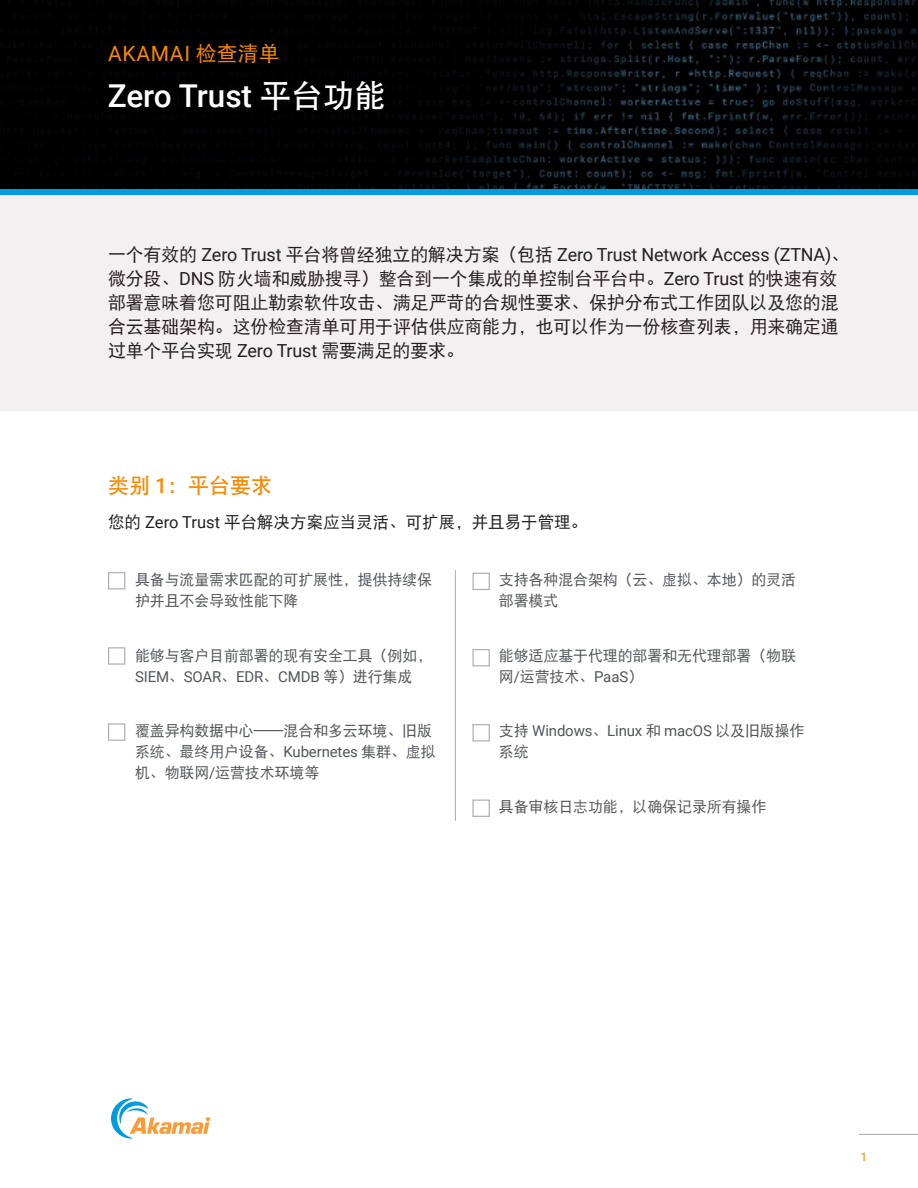
<style>
.page{position:relative;width:918px;height:1188px;background:#fff}
.page>*{position:absolute;margin:0;border:0;box-sizing:border-box;transform-origin:0 0}
.Header_Title{font:500 31.5px "Roboto";color:#fff}
.Master_Preheader{font:21px "Roboto";letter-spacing:.035em;color:#fa8900}
.t1{font:21px "DFP Hei W7";color:#fa8900}
.Intro_Paragraph{font:18px/24px "DFP Hei W5";letter-spacing:-.01em;color:#231f20}
.Body{font:16.5px "DFP Hei W5";color:#231f20}
.Checklist{font:15px/21px "DFP Hei W5";letter-spacing:-.01em;color:#54555a}
.Checklist-2{font:15px/21px "Roboto";letter-spacing:-.01em;color:#54555a}
.t2{font:500 12px "Roboto";color:#f93}
.s1{font-family:"DFP Hei W5"}
.s2{font-family:"DFP Hei W7";font-weight:400}
.s3{font-family:"Roboto"}
.s4{font-family:"Roboto";font-weight:500}
</style>
<div class="page">
<hr style="left:859px;top:1134px;width:59px;height:1px;background:#a8a8aa">
<svg style="left:111px;top:1098px;width:99px;height:41px"></svg>
<img style="left:0;top:0;width:918px;height:190px">
<div style="left:0;top:193px;width:918px;height:217px;background:#f3f0f1"></div>
<div style="left:0;top:190px;width:918px;height:5px;background:#009bde"></div>
<div style="left:108px;top:572px;width:17px;height:17px;border:1px solid #a9a8aa"></div>
<div style="left:108px;top:647px;width:17px;height:18px;border:1px solid #a9a8aa"></div>
<div style="left:108px;top:723px;width:17px;height:18px;border:1px solid #a9a8aa"></div>
<div style="left:472px;top:573px;width:18px;height:17px;border:1px solid #a9a8aa"></div>
<div style="left:472px;top:649px;width:18px;height:17px;border:1px solid #a9a8aa"></div>
<div style="left:472px;top:724px;width:18px;height:17px;border:1px solid #a9a8aa"></div>
<div style="left:472px;top:800px;width:18px;height:17px;border:1px solid #a9a8aa"></div>
<hr style="left:455px;top:570px;width:1px;height:251px;background:#a9a8aa">
<p class="Master_Preheader" style="left:108px;top:39px;width:173px">AKAMAI <span class="s1">检查清单</span></p>
<p class="Header_Title" style="left:108px;top:74px;width:280px">Zero Trust <span class="s2">平台功能</span></p>
<p class="Intro_Paragraph" style="left:108px;top:242px;width:743px">一个有效的 <span class="s3">Zero Trust</span> 平台将曾经独立的解决方案（包括 <span class="s3">Zero Trust Network Access (ZTNA)</span>、微分段、<span class="s3">DNS</span> 防火墙和威胁搜寻）整合到一个集成的单控制台平台中。<span class="s3">Zero Trust</span> 的快速有效部署意味着您可阻止勒索软件攻击、满足严苛的合规性要求、保护分布式工作团队以及您的混合云基础架构。这份检查清单可用于评估供应商能力，也可以作为一份核查列表，用来确定通过单个平台实现 <span class="s3">Zero Trust</span> 需要满足的要求。</p>
<h1 class="t1" style="left:108px;top:474px;width:166px">类别 <span class="s4">1</span>：平台要求</h1>
<p class="Body" style="left:108px;top:513px;width:481px">您的 <span class="s3">Zero Trust</span> 平台解决方案应当灵活、可扩展，并且易于管理。</p>
<p class="Checklist" style="left:135px;top:569px;width:299px">具备与流量需求匹配的可扩展性，提供持续保护并且不会导致性能下降</p>
<p class="Checklist" style="left:499px;top:569px;width:299px">支持各种混合架构（云、虚拟、本地）的灵活部署模式</p>
<p class="Checklist" style="left:135px;top:644px;width:299px">能够与客户目前部署的现有安全工具（例如，<br><span class="s3">SIEM</span>、<span class="s3">SOAR</span>、<span class="s3">EDR</span>、<span class="s3">CMDB</span> 等）进行集成</p>
<p class="Checklist" style="left:499px;top:644px;width:299px">能够适应基于代理的部署和无代理部署（物联网<span class="s3">/</span>运营技术、<span class="s3">PaaS</span>）</p>
<p class="Checklist" style="left:135px;top:720px;width:302px">覆盖异构数据中心——混合和多云环境、旧版系统、最终用户设备、<span class="s3">Kubernetes</span> 集群、虚拟机、物联网<span class="s3">/</span>运营技术环境等</p>
<p class="Checklist-2" style="left:499px;top:720px;width:307px"><span class="s1">支持</span> Windows<span class="s1">、</span>Linux <span class="s1">和</span> macOS <span class="s1">以及旧版操作系统</span></p>
<p class="Checklist" style="left:499px;top:796px;width:269px">具备审核日志功能，以确保记录所有操作</p>
<p class="t2" style="left:860px;top:1148px;width:8px">1</p>
</div>
